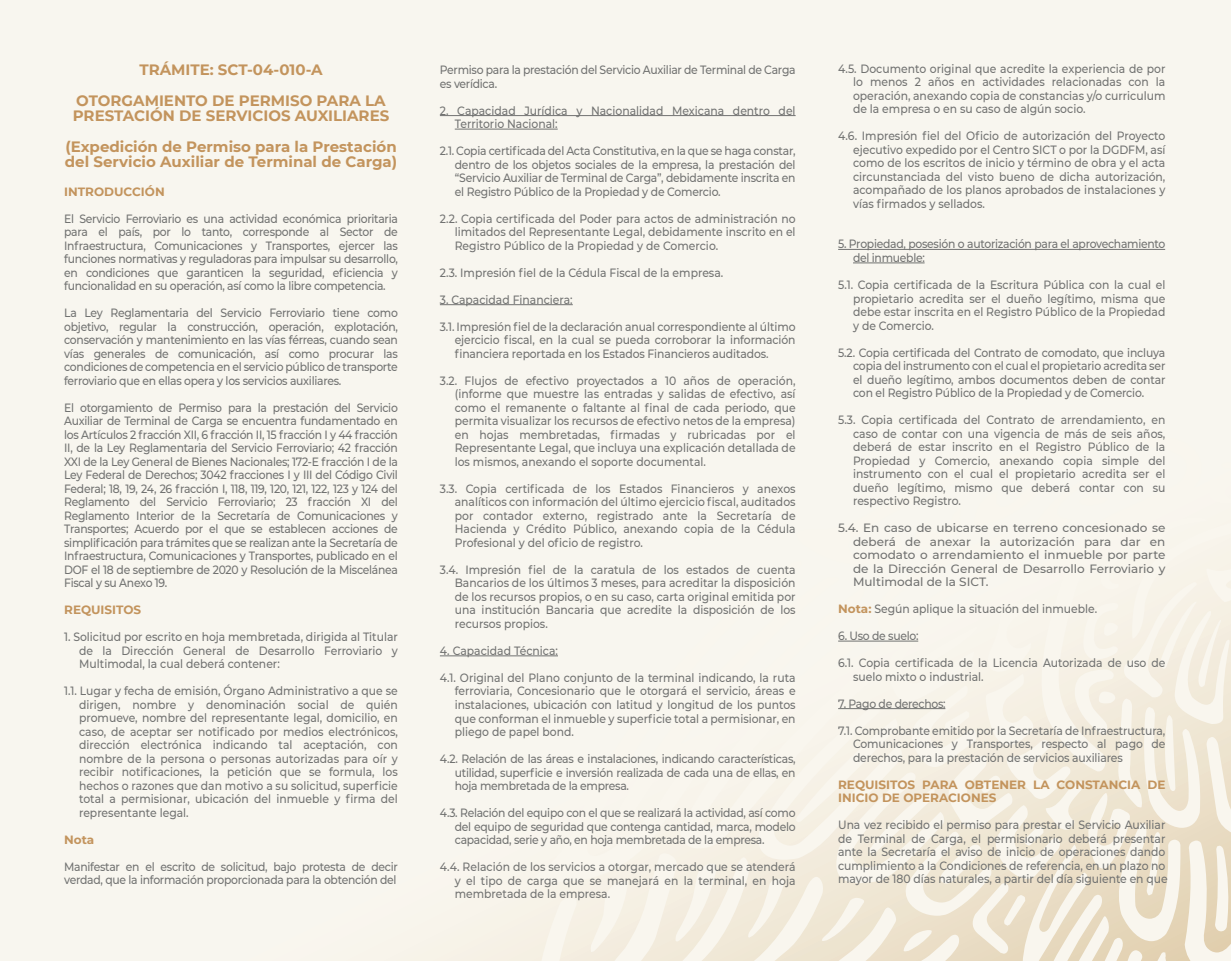
<style>
.page{position:relative;width:1231px;height:961px;background:#fff}
.page>*{position:absolute;margin:0;border:0;box-sizing:border-box;transform-origin:0 0}
.t1{font:700 15px/30.6px "Montserrat";color:#c3945d;text-align:center}
.t2{font:500 12px/13.5px "Montserrat";letter-spacing:-.005em;color:#717271;text-align:justify;scale:.9 1}
.t3{font:500 12px/13.5px "Montserrat";letter-spacing:-.025em;color:#717271;scale:.9 1}
.t4{font:500 12px/13.5px "Montserrat";letter-spacing:-.005em;color:#717271;text-align:justify}
.t5{font:700 12px/13.5px "Montserrat";color:#c3945d}
.s1{font-weight:700;color:#c3945d}
</style>
<div class="page">
<div style="left:0;top:1px;width:1230px;height:959px;background:#f8f6ef"></div>
<svg style="left:531px;top:599px;width:699px;height:361px"></svg>
<hr style="left:440px;top:115px;width:355px;height:1px;background:#717271">
<hr style="left:455px;top:129px;width:103px;height:1px;background:#717271">
<hr style="left:440px;top:304px;width:133px;height:1px;background:#717271">
<hr style="left:440px;top:655px;width:118px;height:1px;background:#717271">
<hr style="left:838px;top:249px;width:327px;height:1px;background:#717271">
<hr style="left:853px;top:262px;width:71px;height:1px;background:#717271">
<hr style="left:838px;top:640px;width:80px;height:1px;background:#717271">
<hr style="left:838px;top:708px;width:107px;height:1px;background:#717271">
<p class="t1" style="left:76px;top:54px;width:311px">TRÁMITE: SCT-04-010-A<br>OTORGAMIENTO DE PERMISO PARA LA</p>
<p class="t1" style="left:65px;top:100px;width:333px">PRESTACIÓN DE SERVICIOS AUXILIARES (Expedición de Permiso para la Prestación</p>
<p class="t1" style="left:65px;top:146px;width:334px">del Servicio Auxiliar de Terminal de Carga)</p>
<p class="t5" style="left:64px;top:184px;width:102px">INTRODUCCIÓN</p>
<p class="t2" style="left:64px;top:211px;width:372px">El Servicio Ferroviario es una actividad económica prioritaria para el país, por lo tanto, corresponde al Sector de Infraestructura, Comunicaciones y Transportes, ejercer las funciones normativas y reguladoras para impulsar su desarrollo, en condiciones que garanticen la seguridad, eficiencia y funcionalidad en su operación, así como la libre competencia.</p>
<p class="t2" style="left:64px;top:305px;width:372px">La Ley Reglamentaria del Servicio Ferroviario tiene como objetivo, regular la construcción, operación, explotación, conservación y mantenimiento en las vías férreas, cuando sean vías generales de comunicación, así como procurar las condiciones de competencia en el servicio público de transporte ferroviario que en ellas opera y los servicios auxiliares.</p>
<p class="t2" style="left:64px;top:400px;width:372px">El otorgamiento de Permiso para la prestación del Servicio Auxiliar de Terminal de Carga se encuentra fundamentado en los Artículos 2 fracción XII, 6 fracción II, 15 fracción I y 44 fracción II, de la Ley Reglamentaria del Servicio Ferroviario; 42 fracción XXI de la Ley General de Bienes Nacionales; 172-E fracción I de la Ley Federal de Derechos; 3042 fracciones I y III del Código Civil Federal; 18, 19, 24, 26 fracción I, 118, 119, 120, 121, 122, 123 y 124 del Reglamento del Servicio Ferroviario; 23 fracción XI del Reglamento Interior de la Secretaría de Comunicaciones y Transportes; Acuerdo por el que se establecen acciones de simplificación para trámites que se realizan ante la Secretaría de Infraestructura, Comunicaciones y Transportes, publicado en el DOF el 18 de septiembre de 2020 y Resolución de la Miscelánea Fiscal y su Anexo 19.</p>
<p class="t5" style="left:64px;top:602px;width:79px">REQUISITOS</p>
<p class="t2" style="left:79px;top:629px;width:356px;text-indent:-15px">1. Solicitud por escrito en hoja membretada, dirigida al Titular de la Dirección General de Desarrollo Ferroviario y Multimodal, la cual deberá contener:</p>
<p class="t2" style="left:79px;top:683px;width:356px;text-indent:-15px">1.1. Lugar y fecha de emisión, Órgano Administrativo a que se dirigen, nombre y denominación social de quién promueve, nombre del representante legal, domicilio, en caso, de aceptar ser notificado por medios electrónicos, dirección electrónica indicando tal aceptación, con nombre de la persona o personas autorizadas para oír y recibir notificaciones, la petición que se formula, los hechos o razones que dan motivo a su solicitud, superficie total a permisionar, ubicación del inmueble y firma del representante legal.</p>
<p class="t5" style="left:64px;top:832px;width:32px">Nota</p>
<p class="t3" style="left:64px;top:859px;width:372px">Manifestar en el escrito de solicitud, bajo protesta de decir verdad, que la información proporcionada para la obtención del</p>
<p class="t3" style="left:440px;top:63px;width:397px">Permiso para la prestación del Servicio Auxiliar de Terminal de Carga es verídica.</p>
<p class="t2" style="left:455px;top:103px;width:380px;text-indent:-15px">2. Capacidad Jurídica y Nacionalidad Mexicana dentro del<br>Territorio Nacional:</p>
<p class="t2" style="left:455px;top:144px;width:380px;text-indent:-15px">2.1. Copia certificada del Acta Constitutiva, en la que se haga constar, dentro de los objetos sociales de la empresa, la prestación del “Servicio Auxiliar de Terminal de Carga”, debidamente inscrita en el Registro Público de la Propiedad y de Comercio.</p>
<p class="t2" style="left:455px;top:211px;width:380px;text-indent:-15px">2.2. Copia certificada del Poder para actos de administración no limitados del Representante Legal, debidamente inscrito en el Registro Público de la Propiedad y de Comercio.</p>
<p class="t2" style="left:440px;top:265px;width:316px">2.3. Impresión fiel de la Cédula Fiscal de la empresa.</p>
<p class="t2" style="left:440px;top:292px;width:149px">3. Capacidad Financiera:</p>
<p class="t2" style="left:455px;top:319px;width:380px;text-indent:-15px">3.1. Impresión fiel de la declaración anual correspondiente al último ejercicio fiscal, en la cual se pueda corroborar la información financiera reportada en los Estados Financieros auditados.</p>
<p class="t2" style="left:455px;top:373px;width:380px;text-indent:-15px">3.2. Flujos de efectivo proyectados a 10 años de operación, (informe que muestre las entradas y salidas de efectivo, así como el remanente o faltante al final de cada periodo, que permita visualizar los recursos de efectivo netos de la empresa) en hojas membretadas, firmadas y rubricadas por el Representante Legal, que incluya una explicación detallada de los mismos, anexando el soporte documental.</p>
<p class="t2" style="left:455px;top:481px;width:380px;text-indent:-15px">3.3. Copia certificada de los Estados Financieros y anexos analíticos con información del último ejercicio fiscal, auditados por contador externo, registrado ante la Secretaría de Hacienda y Crédito Público, anexando copia de la Cédula Profesional y del oficio de registro.</p>
<p class="t2" style="left:455px;top:562px;width:380px;text-indent:-15px">3.4. Impresión fiel de la caratula de los estados de cuenta Bancarios de los últimos 3 meses, para acreditar la disposición de los recursos propios, o en su caso, carta original emitida por una institución Bancaria que acredite la disposición de los recursos propios.</p>
<p class="t2" style="left:440px;top:643px;width:133px">4. Capacidad Técnica:</p>
<p class="t2" style="left:455px;top:670px;width:380px;text-indent:-15px">4.1. Original del Plano conjunto de la terminal indicando, la ruta ferroviaria, Concesionario que le otorgará el servicio, áreas e instalaciones, ubicación con latitud y longitud de los puntos que conforman el inmueble y superficie total a permisionar, en pliego de papel bond.</p>
<p class="t2" style="left:455px;top:751px;width:380px;text-indent:-15px">4.2. Relación de las áreas e instalaciones, indicando características, utilidad, superficie e inversión realizada de cada una de ellas, en hoja membretada de la empresa.</p>
<p class="t2" style="left:455px;top:805px;width:380px;text-indent:-15px">4.3. Relación del equipo con el que se realizará la actividad, así como del equipo de seguridad que contenga cantidad, marca, modelo capacidad, serie y año, en hoja membretada de la empresa.</p>
<p class="t2" style="left:455px;top:859px;width:380px;text-indent:-15px">4.4. Relación de los servicios a otorgar, mercado que se atenderá y el tipo de carga que se manejará en la terminal, en hoja membretada de la empresa.</p>
<p class="t2" style="left:853px;top:61px;width:348px;text-indent:-15px">4.5. Documento original que acredite la experiencia de por lo menos 2 años en actividades relacionadas con la operación, anexando copia de constancias y/o curriculum de la empresa o en su caso de algún socio.</p>
<p class="t2" style="left:853px;top:129px;width:348px;text-indent:-15px">4.6. Impresión fiel del Oficio de autorización del Proyecto ejecutivo expedido por el Centro SICT o por la DGDFM, así como de los escritos de inicio y término de obra y el acta circunstanciada del visto bueno de dicha autorización, acompañado de los planos aprobados de instalaciones y vías firmados y sellados.</p>
<p class="t3" style="left:853px;top:237px;width:348px;text-indent:-15px">5. Propiedad, posesión o autorización para el aprovechamiento del inmueble:</p>
<p class="t2" style="left:853px;top:277px;width:348px;text-indent:-15px">5.1. Copia certificada de la Escritura Pública con la cual el propietario acredita ser el dueño legítimo, misma que debe estar inscrita en el Registro Público de la Propiedad y de Comercio.</p>
<p class="t2" style="left:853px;top:345px;width:348px;text-indent:-15px">5.2. Copia certificada del Contrato de comodato, que incluya copia del instrumento con el cual el propietario acredita ser el dueño legítimo, ambos documentos deben de contar con el Registro Público de la Propiedad y de Comercio.</p>
<p class="t2" style="left:853px;top:412px;width:348px;text-indent:-15px">5.3. Copia certificada del Contrato de arrendamiento, en caso de contar con una vigencia de más de seis años, deberá de estar inscrito en el Registro Público de la Propiedad y Comercio, anexando copia simple del instrumento con el cual el propietario acredita ser el dueño legítimo, mismo que deberá contar con su respectivo Registro.</p>
<p class="t4" style="left:853px;top:520px;width:314px;text-indent:-15px">5.4. En caso de ubicarse en terreno concesionado se deberá de anexar la autorización para dar en comodato o arrendamiento el inmueble por parte de la Dirección General de Desarrollo Ferroviario y Multimodal de la SICT.</p>
<p class="t2" style="left:838px;top:601px;width:289px"><span class="s1">Nota:</span> Según aplique la situación del inmueble.</p>
<p class="t3" style="left:838px;top:628px;width:91px">6. Uso de suelo:</p>
<p class="t2" style="left:853px;top:655px;width:348px;text-indent:-15px">6.1. Copia certificada de la Licencia Autorizada de uso de suelo mixto o industrial.</p>
<p class="t3" style="left:838px;top:696px;width:121px">7. Pago de derechos:</p>
<p class="t2" style="left:853px;top:723px;width:348px;text-indent:-15px">7.1. Comprobante emitido por la Secretaría de Infraestructura, Comunicaciones y Transportes, respecto al pago de derechos, para la prestación de servicios auxiliares</p>
<p class="t5" style="left:838px;top:777px;width:329px">REQUISITOS PARA OBTENER LA CONSTANCIA DE<br>INICIO DE OPERACIONES</p>
<p class="t2" style="left:838px;top:817px;width:367px;text-align:left">Una vez recibido el permiso para prestar el Servicio Auxiliar de Terminal de Carga, el permisionario deberá presentar ante la Secretaría el aviso de inicio de operaciones dando cumplimiento a la Condiciones de referencia, en un plazo no mayor de 180 días naturales, a partir del día siguiente en que</p>
</div>
